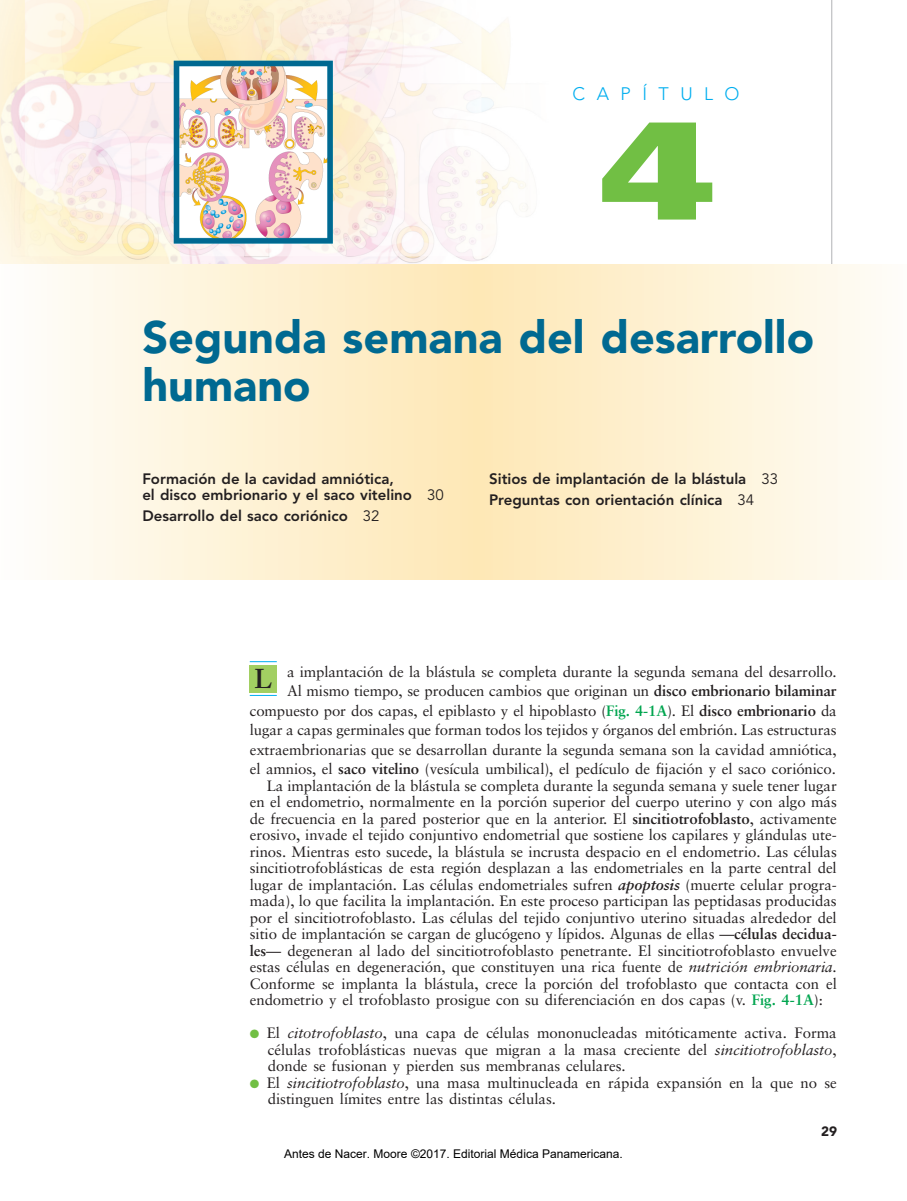
<style>
.page{position:relative;width:907px;height:1201px;background:#fff}
.page>*{position:absolute;margin:0;border:0;box-sizing:border-box;transform-origin:0 0}
.t1{font:900 expanded 138px "Univers";color:#71bf44}
.t2{font:900 45px/48px "Avenir";color:#006991}
.t3{font:600 27px "Adobe Caslon Pro";color:#231f20}
.t4{font:300 18px "Avenir";letter-spacing:.635em;color:#00aeef}
.t5{font:15px/16.5px "Sabon";letter-spacing:-.01em;color:#231f20;text-align:justify}
.t6{font:800 15px/16.5px "Avenir";color:#231f20}
.t7{font:900 13.5px "Avenir";color:#231f20}
.t8{font:12px "Arial";color:#000}
.s1{font-weight:400}
.s2{font-weight:700}
.s3{font-weight:700;color:#00a54f}
.s4{font-weight:700;font-style:italic}
.s5{font-style:italic}
.s6{color:#71bf44}
</style>
<div class="page">
<img style="left:0;top:0;width:833px;height:264px">
<div style="left:475px;top:264px;width:431px;height:316px;background:linear-gradient(to right,#fee7b5,#fefdf8)"></div>
<div style="left:0;top:264px;width:475px;height:316px;background:linear-gradient(to right,#fefefc,#fee8b5)"></div>
<div style="left:250px;top:665px;width:27px;height:27px;background:#a2cf62"></div>
<svg style="left:250px;top:661px;width:27px;height:1px"></svg>
<svg style="left:250px;top:695px;width:27px;height:1px"></svg>
<svg style="left:0;top:0;width:4px;height:4px"></svg>
<p class="t4" style="left:572px;top:83px;width:168px">CAPÍTULO</p>
<h1 class="t1" style="left:598px;top:88px;width:117px">4</h1>
<h2 class="t2" style="left:142px;top:313px;width:673px">segunda semana del desarrollo humano</h2>
<p class="t6" style="left:142px;top:470px;width:303px">Formación de la cavidad amniótica,<br>el disco embrionario y el saco vitelino <span class="s1">30</span></p>
<p class="t6" style="left:142px;top:507px;width:239px">Desarrollo del saco coriónico <span class="s1">32</span></p>
<p class="t6" style="left:489px;top:468px;width:290px;line-height:20.7px">Sitios de implantación de la blástula <span class="s1">33<br></span>Preguntas con orientación clínica <span class="s1">34</span></p>
<p class="t5" style="left:250px;top:662px;width:588px;line-height:19.5px;text-align:right">a implantación de la blástula se completa durante la segunda semana del desarrollo.<br>Al mismo tiempo, se producen cambios que originan un <span class="s2">disco embrionario bilaminar </span>compuesto por dos capas, el epiblasto y el hipoblasto (<span class="s3">Fig. 4-1A</span>). El <span class="s2">disco embrionario</span> da lugar a capas germinales que forman todos los tejidos y órganos del embrión. Las estructuras extraembrionarias que se desarrollan durante la segunda semana son la cavidad amniótica, el amnios, el <span class="s2">saco vitelino</span> (vesícula umbilical), el pedículo de fijación y el saco coriónico.</p>
<p class="t5" style="left:250px;top:777px;width:588px;text-indent:17px">La implantación de la blástula se completa durante la segunda semana y suele tener lugar en el endometrio, normalmente en la porción superior del cuerpo uterino y con algo más de frecuencia en la pared posterior que en la anterior. El <span class="s2">sincitiotrofoblasto</span>, activamente erosivo, invade el tejido conjuntivo endometrial que sostiene los capilares y glándulas ute&shy;rinos. Mientras esto sucede, la blástula se incrusta despacio en el endometrio. Las células sincitiotrofoblásticas de esta región desplazan a las endometriales en la parte central del lugar de implantación. Las células endometriales sufren <span class="s4">apoptosis</span> (muerte celular progra&shy;mada), lo que facilita la implantación. En este proceso participan las peptidasas producidas por el sincitiotrofoblasto. Las células del tejido conjuntivo uterino situadas alrededor del sitio de implantación se cargan de glucógeno y lípidos. Algunas de ellas —<span class="s2">células decidua&shy;les</span>— degeneran al lado del sincitiotrofoblasto penetrante. El sincitiotrofoblasto envuelve estas células en degeneración, que constituyen una rica fuente de <span class="s5">nutrición embrionaria</span>.<br>Conforme se implanta la blástula, crece la porción del trofoblasto que contacta con el endometrio y el trofoblasto prosigue con su diferenciación en dos capas (v. <span class="s3">Fig. 4-1A</span>):</p>
<p class="t5" style="left:268px;top:1025px;width:570px;text-indent:-18px"><span class="s6">●</span> El <span class="s5">citotrofoblasto</span>, una capa de células mononucleadas mitóticamente activa. Forma células trofoblásticas nuevas que migran a la masa creciente del <span class="s5">sincitiotrofoblasto</span>, donde se fusionan y pierden sus membranas celulares.</p>
<p class="t5" style="left:268px;top:1074px;width:570px;text-indent:-18px"><span class="s6">●</span> El <span class="s5">sincitiotrofoblasto</span>, una masa multinucleada en rápida expansión en la que no se distinguen límites entre las distintas células.</p>
<h3 class="t3" style="left:254px;top:663px;width:20px">L</h3>
<p class="t8" style="left:284px;top:1145px;width:340px">Antes de Nacer. Moore ©2017. Editorial Médica Panamericana.</p>
<p class="t7" style="left:820px;top:1123px;width:17px">29</p>
</div>
